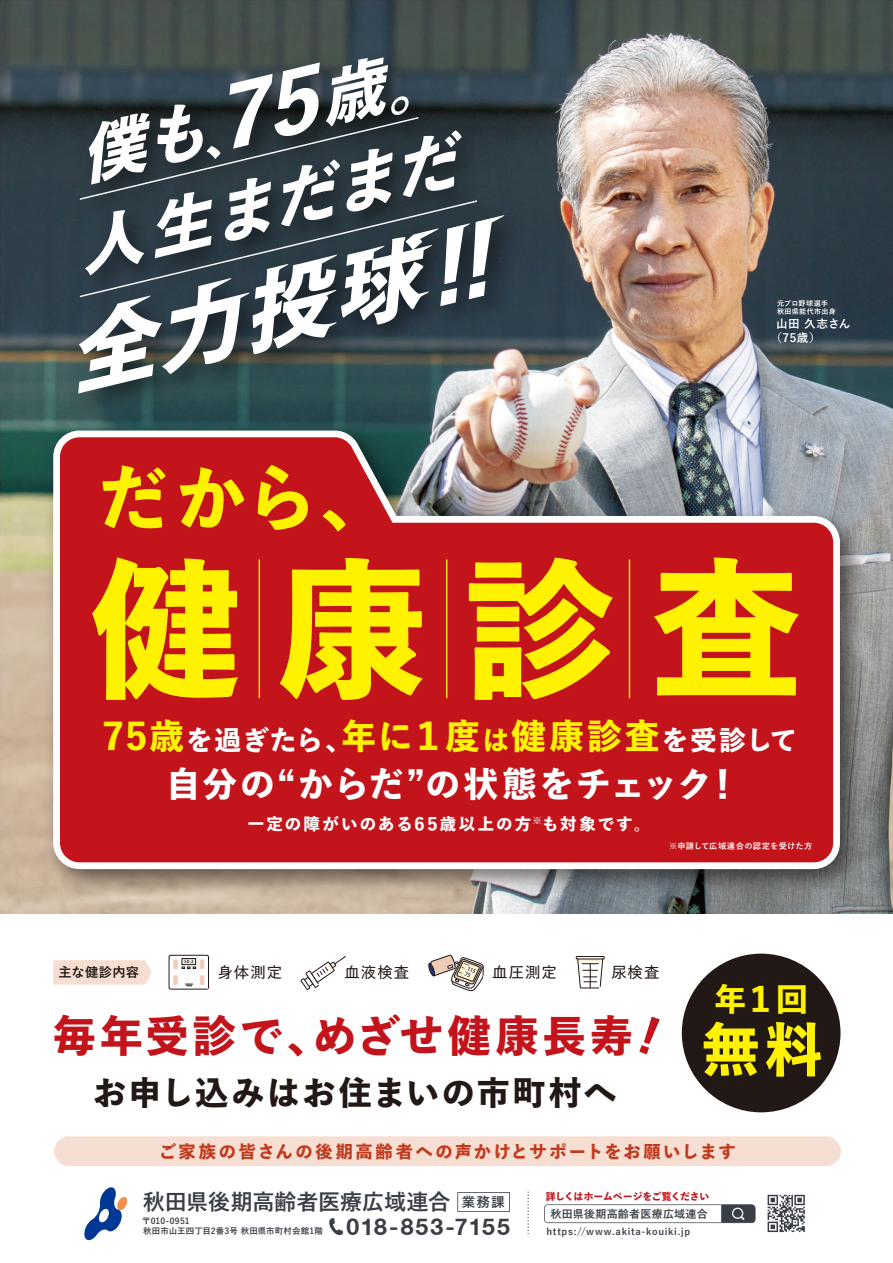
<style>
.page{position:relative;width:893px;height:1263px;background:#fff}
.page>*{position:absolute;margin:0;border:0;box-sizing:border-box;transform-origin:0 0}
.t1{font:800 150.82px "Yu Go Std N";color:#fff200}
.t2{font:800 69.75px "Yu Go Std N";color:#fff200}
.t3{font:italic 800 62.47px/88.9px "Yu Go Std N";color:#fff;text-align:center}
.t4{font:800 58.05px "Yu Go Std N";color:#fff200}
.t5{font:800 43.35px "Yu Go Std N";letter-spacing:.085em;color:#c3141c}
.t6{font:800 34.65px/47.4px "Yu Go Std N";letter-spacing:.06em;color:#fff;text-align:center}
.t7{font:800 33px "Yu Go Std N";letter-spacing:.07em;color:#221815}
.t8{font:800 31.72px "Yu Go Std N";color:#fff200}
.t9{font:700 23.1px "Helvetica Neue CE";letter-spacing:.05em;color:#3a3e46}
.t10{font:700 22.12px "Yu Go Pr 6 N";letter-spacing:-.01em;color:#3a3e46}
.t11{font:800 17.25px "Yu Go Std N";letter-spacing:.13em;color:#c23a1e}
.t12{font:800 16.42px "Yu Go Std N";letter-spacing:.13em;color:#fff}
.t13{font:600 15.38px "Yu Go Pr 6 N";letter-spacing:.07em;color:#221815}
.t14{font:700 13.2px "Yu Go Pr 6 N";letter-spacing:.02em;color:#221815}
.t15{font:700 11.62px/14.1px "Yu Go Pr 6 N";letter-spacing:.03em;color:#fff}
.t16{font:700 11.02px "Yu Go Pr 6 N";letter-spacing:.015em;color:#3a3e46}
.t17{font:800 9.82px "Yu Go Std N";letter-spacing:-.02em;color:#c3141c}
.t18{font:700 9.38px "Yu Go Pr 6 N";letter-spacing:.075em;color:#3a3e46}
.t19{font:700 8.48px/10.2px "Yu Go Pr 6 N";letter-spacing:.01em;color:#3a3e46}
.t20{font:700 8.25px "Yu Go Pr 6 N";letter-spacing:.035em;color:#fff}
.t21{font:700 7.05px/8.2px "Yu Go Pr 6 N";letter-spacing:.04em;color:#fff}
.s1{font-size:43.42px}
.s2{font-size:77.55px}
.s3{color:#fff200}
.s4{font-size:26.7px}
.s5{font-size:26.7px;color:#fff200}
.s6{font-size:13.58px}
</style>
<div class="page">
<img style="left:0;top:0;width:893px;height:914px">
<svg style="left:428px;top:954px;width:56px;height:38px"></svg>
<svg style="left:300px;top:956px;width:46px;height:34px"></svg>
<svg style="left:168px;top:954px;width:41px;height:36px"></svg>
<svg style="left:200px;top:975px;width:4px;height:10px"></svg>
<hr style="left:200px;top:959px;width:4px;height:10px;background:#efcbb9">
<div style="left:173px;top:975px;width:5px;height:10px;background:#efcbb9"></div>
<div style="left:173px;top:959px;width:5px;height:10px;background:#efcbb9"></div>
<div style="left:576px;top:956px;width:29px;height:3px;border:1px solid #221815"></div>
<svg style="left:577px;top:958px;width:27px;height:31px"></svg>
<div style="left:53px;top:960px;width:99px;height:24px;background:#f6dfd2"></div>
<div style="left:682px;top:954px;width:158px;height:158px;background:#221815;border-radius:50%"></div>
<img style="left:36px;top:413px;width:838px;height:490px">
<svg style="left:53px;top:431px;width:787px;height:438px;background:#bf2d34"></svg>
<hr style="left:259px;top:559px;width:1px;height:139px;background:#fff200">
<hr style="left:446px;top:559px;width:1px;height:139px;background:#fff200">
<hr style="left:629px;top:559px;width:1px;height:139px;background:#fff200">
<svg style="left:767px;top:1194px;width:38px;height:38px"></svg>
<svg style="left:544px;top:1204px;width:211px;height:19px"></svg>
<svg style="left:768px;top:1195px;width:37px;height:37px"></svg>
<svg style="left:84px;top:1187px;width:44px;height:54px"></svg>
<svg style="left:457px;top:1192px;width:53px;height:20px"></svg>
<svg style="left:329px;top:1218px;width:14px;height:17px"></svg>
<svg style="left:527px;top:1192px;width:2px;height:43px"></svg>
<div style="left:54px;top:1136px;width:787px;height:30px;background:#f6dfd2;border-radius:15px"></div>
<img style="left:62px;top:9px;width:476px;height:418px">
<svg style="left:78px;top:117px;width:428px;height:277px;background:#4c585e"></svg>
<h3 class="t3" style="left:46px;top:122px;width:401px;rotate:-14deg">僕も<span class="s1">、</span><span class="s2">75</span>歳。人生まだまだ</h3>
<p class="t21" style="left:777px;top:299px;width:60px">元プロ野球選手秋田県能代市出身</p>
<p class="t15" style="left:770px;top:317px;width:82px;text-indent:6px">山田 久志さん（75歳）</p>
<h2 class="t2" style="left:98px;top:443px;width:294px">だから、</h2>
<h1 class="t1" style="left:90px;top:510px;width:713px">健康診査</h1>
<p class="t6" style="left:102px;top:713px;width:696px"><span class="s3">75歳</span><span class="s4">を過ぎたら、</span><span class="s3">年に１度</span><span class="s5">は</span><span class="s3">健康診査</span><span class="s4">を受診して</span>自分の“からだ”の状態をチェック！</p>
<p class="t12" style="left:248px;top:810px;width:404px">一定の障がいのある65歳以上の方<sup>※</sup>も対象です。</p>
<p class="t20" style="left:669px;top:841px;width:145px">※申請して広域連合の認定を受けた方</p>
<p class="t14" style="left:59px;top:965px;width:82px">主な健診内容</p>
<p class="t13" style="left:217px;top:958px;width:66px">身体測定</p>
<p class="t13" style="left:344px;top:958px;width:66px">血液検査</p>
<p class="t13" style="left:492px;top:958px;width:66px">血圧測定</p>
<p class="t13" style="left:612px;top:958px;width:49px">尿検査</p>
<p class="t5" style="left:53px;top:1001px;width:582px">毎年受診で、めざせ健康長寿</p>
<p class="t7" style="left:93px;top:1067px;width:525px">お申し込みはお住まいの市町村へ</p>
<p class="t8" style="left:714px;top:974px;width:95px">年１回</p>
<h3 class="t4" style="left:702px;top:1003px;width:122px">無料</h3>
<p class="t11" style="left:159px;top:1138px;width:578px">ご家族の皆さんの後期高齢者への声かけとサポートをお願いします</p>
<p class="t10" style="left:143px;top:1189px;width:363px">秋田県後期高齢者医療広域連合 <span class="s6">業務課</span></p>
<p class="t19" style="left:142px;top:1216px;width:182px">〒010-0951<br>秋田市山王四丁目2番3号 秋田県市町村会館1階</p>
<p class="t9" style="left:347px;top:1212px;width:165px">018-853-7155</p>
<p class="t17" style="left:546px;top:1189px;width:165px">詳しくはホームページをご覧ください</p>
<p class="t16" style="left:551px;top:1208px;width:159px">秋田県後期高齢者医療広域連合</p>
<p class="t18" style="left:546px;top:1226px;width:145px">https://www.akita-kouiki.jp</p>
</div>
